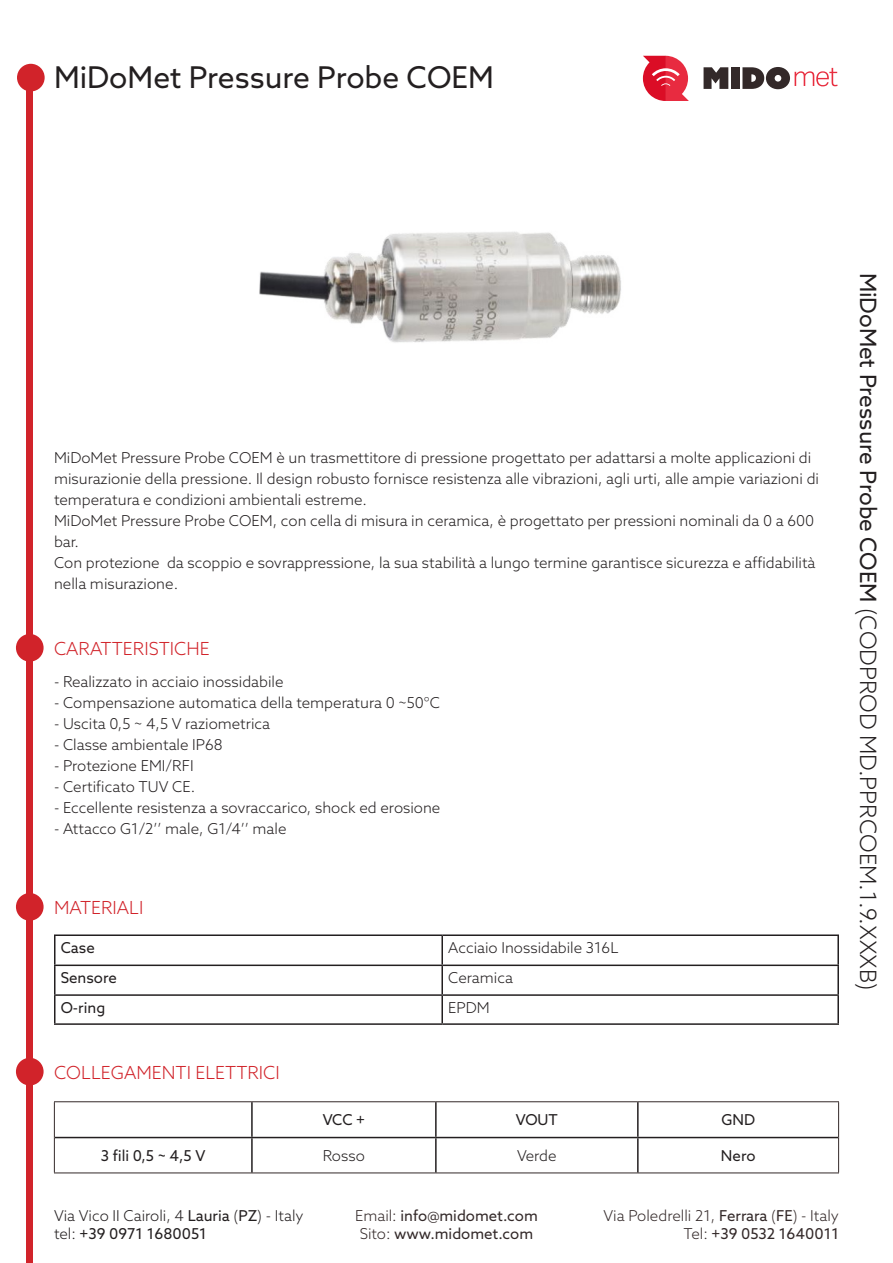
<style>
.page{position:relative;width:893px;height:1263px;background:#fff}
.page>*{position:absolute;margin:0;border:0;box-sizing:border-box;transform-origin:0 0}
.t1{font:30px "Azo Sans";color:#231f20}
.t2{font:300 22.5px "Azo Sans";color:#231f20}
.t3{font:300 18px "Azo Sans";color:#d1232a}
.t4{font:300 15px/21px "Azo Sans";color:#231f20}
.t5{font:15px "Azo Sans";color:#231f20}
.t6{font:15px "Azo Sans";color:#332929}
.t7{font:300 15px "Azo Sans";color:#332929}
.s1{font-weight:400}
.s2{font-weight:300}
</style>
<div class="page">
<div style="left:27px;top:78px;width:6px;height:1185px;background:#d1232a"></div>
<div style="left:17px;top:64px;width:28px;height:27px;background:#d1232a;border-radius:50%"></div>
<div style="left:16px;top:634px;width:28px;height:28px;background:#d1232a;border-radius:50%"></div>
<div style="left:16px;top:893px;width:28px;height:28px;background:#d1232a;border-radius:50%"></div>
<div style="left:16px;top:1058px;width:28px;height:27px;background:#d1232a;border-radius:50%"></div>
<img style="left:259px;top:231px;width:362px;height:112px">
<svg style="left:703px;top:67px;width:25px;height:22px"></svg>
<div style="left:731px;top:67px;width:9px;height:22px;background:#332929"></div>
<svg style="left:742px;top:67px;width:96px;height:22px"></svg>
<svg style="left:643px;top:56px;width:46px;height:45px"></svg>
<hr style="left:54px;top:934px;width:388px;height:2px;background:#231f20">
<hr style="left:54px;top:936px;width:2px;height:28px;background:#231f20">
<hr style="left:442px;top:934px;width:397px;height:2px;background:#231f20">
<hr style="left:441px;top:936px;width:2px;height:28px;background:#231f20">
<hr style="left:837px;top:936px;width:2px;height:28px;background:#231f20">
<hr style="left:54px;top:964px;width:388px;height:2px;background:#231f20">
<hr style="left:54px;top:966px;width:2px;height:28px;background:#231f20">
<hr style="left:442px;top:964px;width:397px;height:2px;background:#231f20">
<hr style="left:441px;top:966px;width:2px;height:28px;background:#231f20">
<hr style="left:837px;top:966px;width:2px;height:28px;background:#231f20">
<hr style="left:54px;top:994px;width:388px;height:2px;background:#231f20">
<hr style="left:54px;top:996px;width:2px;height:27px;background:#231f20">
<hr style="left:442px;top:994px;width:397px;height:2px;background:#231f20">
<hr style="left:441px;top:996px;width:2px;height:27px;background:#231f20">
<hr style="left:837px;top:996px;width:2px;height:27px;background:#231f20">
<hr style="left:54px;top:1023px;width:388px;height:2px;background:#231f20">
<hr style="left:442px;top:1023px;width:397px;height:2px;background:#231f20">
<hr style="left:251px;top:1102px;width:2px;height:35px;background:#231f20">
<hr style="left:435px;top:1102px;width:2px;height:35px;background:#231f20">
<hr style="left:637px;top:1102px;width:2px;height:35px;background:#231f20">
<hr style="left:55px;top:1137px;width:197px;height:1px;background:#231f20">
<hr style="left:252px;top:1137px;width:184px;height:1px;background:#231f20">
<hr style="left:251px;top:1138px;width:2px;height:34px;background:#231f20">
<hr style="left:436px;top:1137px;width:202px;height:1px;background:#231f20">
<hr style="left:435px;top:1138px;width:2px;height:34px;background:#231f20">
<hr style="left:638px;top:1137px;width:200px;height:1px;background:#231f20">
<hr style="left:637px;top:1138px;width:2px;height:34px;background:#231f20">
<hr style="left:54px;top:1101px;width:198px;height:1px;background:#332929">
<hr style="left:54px;top:1102px;width:1px;height:35px;background:#332929">
<hr style="left:252px;top:1101px;width:184px;height:1px;background:#332929">
<hr style="left:436px;top:1101px;width:202px;height:1px;background:#332929">
<hr style="left:638px;top:1101px;width:201px;height:1px;background:#332929">
<hr style="left:838px;top:1102px;width:1px;height:35px;background:#332929">
<hr style="left:54px;top:1137px;width:1px;height:35px;background:#332929">
<hr style="left:838px;top:1137px;width:1px;height:35px;background:#332929">
<hr style="left:54px;top:1172px;width:198px;height:1px;background:#332929">
<hr style="left:252px;top:1172px;width:184px;height:1px;background:#332929">
<hr style="left:436px;top:1172px;width:202px;height:1px;background:#332929">
<hr style="left:638px;top:1172px;width:201px;height:1px;background:#332929">
<p class="t1" style="left:54px;top:57px;width:441px">MiDoMet Pressure Probe COEM</p>
<p class="t4" style="left:54px;top:447px;width:766px">MiDoMet Pressure Probe COEM è un trasmettitore di pressione progettato per adattarsi a molte applicazioni di misurazionie della pressione. Il design robusto fornisce resistenza alle vibrazioni, agli urti, alle ampie variazioni di temperatura e condizioni ambientali estreme.</p>
<p class="t4" style="left:54px;top:510px;width:762px">MiDoMet Pressure Probe COEM, con cella di misura in ceramica, è progettato per pressioni nominali da 0 a 600 bar.</p>
<p class="t4" style="left:54px;top:552px;width:763px">Con protezione da scoppio e sovrappressione, la sua stabilità a lungo termine garantisce sicurezza e affidabilità nella misurazione.</p>
<p class="t3" style="left:54px;top:637px;width:157px">CARATTERISTICHE</p>
<p class="t4" style="left:54px;top:671px;width:231px">- Realizzato in acciaio inossidabile</p>
<p class="t4" style="left:54px;top:692px;width:387px">- Compensazione automatica della temperatura 0 ~50°C</p>
<p class="t4" style="left:54px;top:713px;width:218px">- Uscita 0,5 ~ 4,5 V raziometrica</p>
<p class="t4" style="left:54px;top:734px;width:170px">- Classe ambientale IP68</p>
<p class="t4" style="left:54px;top:755px;width:141px">- Protezione EMI/RFI</p>
<p class="t4" style="left:54px;top:776px;width:143px">- Certificato TUV CE.</p>
<p class="t4" style="left:54px;top:797px;width:388px">- Eccellente resistenza a sovraccarico, shock ed erosione</p>
<p class="t4" style="left:54px;top:818px;width:234px">- Attacco G1/2’’ male, G1/4’’ male</p>
<p class="t3" style="left:54px;top:896px;width:91px">MATERIALI</p>
<p class="t5" style="left:61px;top:938px;width:36px">Case</p>
<p class="t4" style="left:448px;top:937px;width:172px">Acciaio Inossidabile 316L</p>
<p class="t5" style="left:61px;top:968px;width:58px">Sensore</p>
<p class="t4" style="left:448px;top:967px;width:66px">Ceramica</p>
<p class="t5" style="left:61px;top:997px;width:46px">O-ring</p>
<p class="t4" style="left:448px;top:997px;width:43px">EPDM</p>
<p class="t2" style="left:883px;top:272px;width:719px;rotate:90deg"><span class="s1">MiDoMet Pressure Probe COEM</span> (CODPROD MD.PPRCOEM.1.9.XXXB)</p>
<p class="t3" style="left:54px;top:1061px;width:227px">COLLEGAMENTI ELETTRICI</p>
<p class="t5" style="left:323px;top:1110px;width:44px">VCC +</p>
<p class="t5" style="left:516px;top:1110px;width:43px">VOUT</p>
<p class="t5" style="left:721px;top:1110px;width:35px">GND</p>
<p class="t5" style="left:101px;top:1146px;width:106px">3 fili 0,5 ~ 4,5 V</p>
<p class="t4" style="left:323px;top:1145px;width:43px">Rosso</p>
<p class="t4" style="left:517px;top:1145px;width:41px">Verde</p>
<p class="t5" style="left:721px;top:1146px;width:36px">Nero</p>
<p class="t4" style="left:54px;top:1205px;width:251px">Via Vico II Cairoli, 4 <span class="s1">Lauria</span> (<span class="s1">PZ</span>) - Italy</p>
<p class="t5" style="left:54px;top:1223px;width:154px"><span class="s2">tel:</span> +39 0971 1680051</p>
<p class="t6" style="left:355px;top:1205px;width:184px"><span class="s2">Email:</span> info@midomet.com</p>
<p class="t6" style="left:360px;top:1223px;width:175px"><span class="s2">Sito:</span> www.midomet.com</p>
<p class="t7" style="left:603px;top:1205px;width:237px">Via Poledrelli 21, <span class="s1">Ferrara</span> (<span class="s1">FE</span>) - Italy</p>
<p class="t6" style="left:684px;top:1223px;width:157px"><span class="s2">Tel:</span> +39 0532 1640011</p>
</div>
